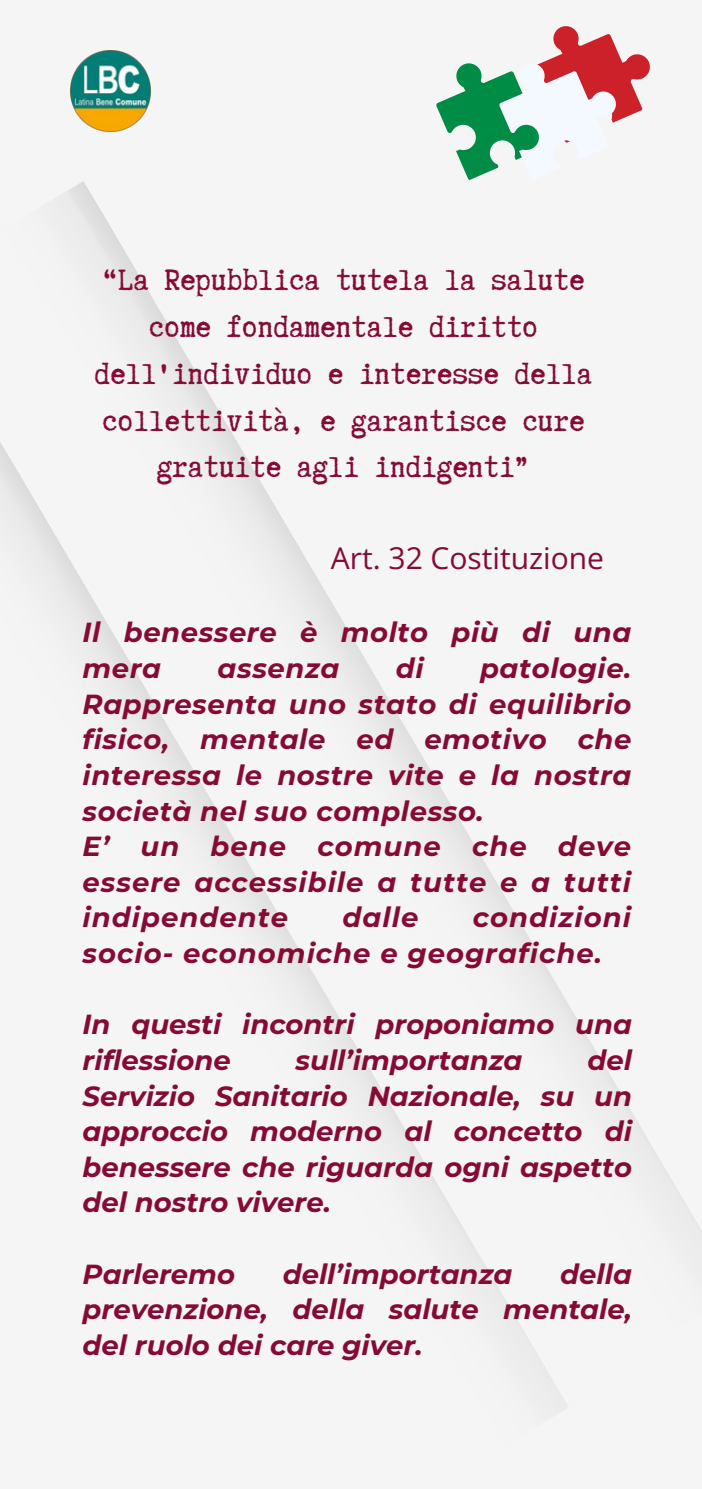
<style>
.page{position:relative;width:702px;height:1489px;background:#fff}
.page>*{position:absolute;margin:0;border:0;box-sizing:border-box;transform-origin:0 0}
.t1{font:35px/47px "Truetypewriter Polygl OTT";color:#860a35;text-align:center}
.t2{font:30px "Open Sans";color:#860a35}
.t3{font:italic 700 27.5px/35.5px "Montserrat";letter-spacing:.02em;color:#860a35}
.t4{font:italic 700 27.5px/35.5px "Montserrat";color:#860a35}
</style>
<div class="page">
<div style="left:0;top:0;width:701px;height:1489px;background:#f5f5f5"></div>
<img style="left:70px;top:50px;width:81px;height:81px">
<svg style="left:436px;top:26px;width:214px;height:154px"></svg>
<p class="t1" style="left:94px;top:256px;width:499px">“La Repubblica tutela la salute come fondamentale diritto dell'individuo e interesse della collettività, e garantisce cure gratuite agli indigenti”</p>
<h2 class="t2" style="left:331px;top:536px;width:274px">Art. 32 Costituzione</h2>
<p class="t3" style="left:82px;top:615px;width:550px">Il benessere è molto più di una mera</p>
<p class="t3" style="left:82px;top:650px;width:550px;text-indent:397px">patologie.<br>Rappresenta uno stato di equilibrio fisico, mentale ed emotivo che interessa le nostre vite e la nostra società nel suo complesso.<br>E’ un bene comune che deve essere accessibile a tutte e a tutti indipendente</p>
<p class="t3" style="left:217px;top:650px;width:123px">assenza</p>
<p class="t3" style="left:395px;top:650px;width:29px">di</p>
<p class="t3" style="left:82px;top:900px;width:549px;text-indent:390px">condizioni socio- economiche e geografiche.</p>
<p class="t3" style="left:342px;top:900px;width:77px">dalle</p>
<h1 class="t4" style="left:82px;top:1007px;width:550px">In questi incontri proponiamo una riflessione</h1>
<h1 class="t4" style="left:295px;top:1042px;width:228px">sull’importanza</h1>
<h1 class="t3" style="left:82px;top:1042px;width:550px;text-align:justify;text-indent:504px">del Servizio Sanitario Nazionale, su un approccio moderno al concetto di benessere che riguarda ogni aspetto del nostro vivere.</h1>
<p class="t4" style="left:82px;top:1256px;width:154px">Parleremo</p>
<p class="t4" style="left:282px;top:1256px;width:231px">dell’importanza</p>
<p class="t3" style="left:82px;top:1256px;width:550px;text-align:justify;text-indent:477px">della prevenzione, della salute mentale, del ruolo dei care giver.</p>
</div>
